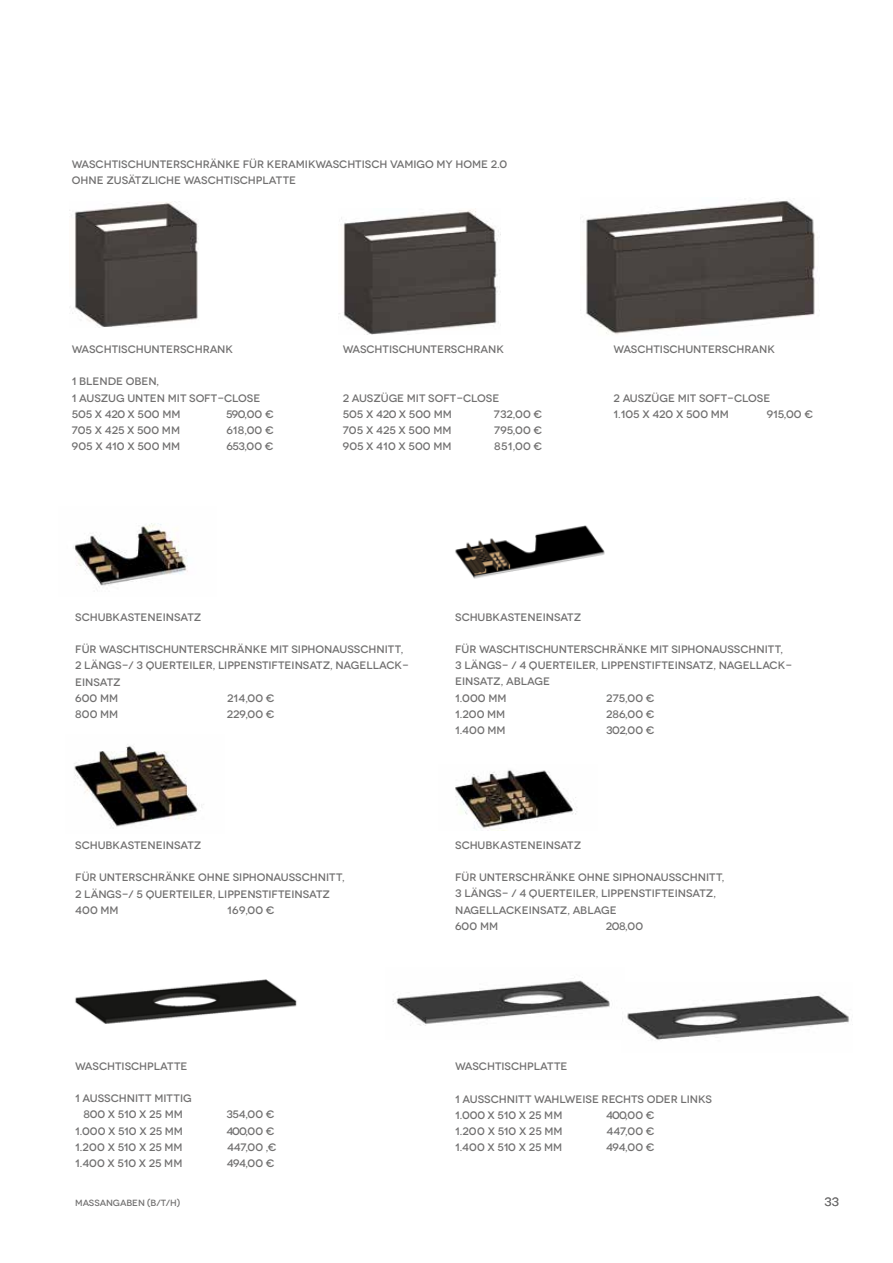
<style>
.page{position:relative;width:893px;height:1263px;background:#fff}
.page>*{position:absolute;margin:0;border:0;box-sizing:border-box;transform-origin:0 0}
.t1{font:12px "Novecentowide";color:#706f6f}
.t2{font:500 10.8px/16.2px "Novecentowide";color:#706f6f}
.t3{font:500 9px "Novecentowide";letter-spacing:-.01em;color:#706f6f}
</style>
<div class="page">
<img style="left:455px;top:525px;width:150px;height:54px">
<img style="left:455px;top:770px;width:122px;height:60px">
<img style="left:74px;top:523px;width:114px;height:63px">
<img style="left:74px;top:745px;width:130px;height:82px">
<img style="left:69px;top:201px;width:130px;height:126px">
<img style="left:339px;top:208px;width:160px;height:127px">
<img style="left:580px;top:200px;width:235px;height:135px">
<img style="left:75px;top:979px;width:222px;height:45px">
<img style="left:392px;top:980px;width:218px;height:46px">
<img style="left:627px;top:994px;width:222px;height:46px">
<p class="t2" style="left:72px;top:156px;width:437px">WASCHTISCHUNTERSCHRÄNKE FÜR KERAMIKWASCHTISCH VAMIGO MY HOME 2.0<br>OHNE ZUSÄTZLICHE WASCHTISCHPLATTE</p>
<p class="t2" style="left:72px;top:341px;width:163px">WASCHTISCHUNTERSCHRANK</p>
<p class="t2" style="left:72px;top:374px;width:190px">1 BLENDE OBEN,<br>1 AUSZUG UNTEN MIT SOFT-CLOSE<br>505 X 420 X 500 MM</p>
<p class="t2" style="left:226px;top:406px;width:49px">590,00 €</p>
<p class="t2" style="left:343px;top:341px;width:163px">WASCHTISCHUNTERSCHRANK</p>
<p class="t2" style="left:343px;top:390px;width:158px">2 AUSZÜGE MIT SOFT-CLOSE<br>505 X 420 X 500 MM</p>
<p class="t2" style="left:494px;top:406px;width:50px">732,00 €</p>
<p class="t2" style="left:72px;top:422px;width:110px">705 X 425 X 500 MM</p>
<p class="t2" style="left:226px;top:422px;width:49px">618,00 €</p>
<p class="t2" style="left:72px;top:438px;width:110px">905 X 410 X 500 MM</p>
<p class="t2" style="left:227px;top:438px;width:48px">653,00 €</p>
<p class="t2" style="left:343px;top:422px;width:110px">705 X 425 X 500 MM</p>
<p class="t2" style="left:494px;top:422px;width:49px">795,00 €</p>
<p class="t2" style="left:343px;top:438px;width:110px">905 X 410 X 500 MM</p>
<p class="t2" style="left:494px;top:438px;width:49px">851,00 €</p>
<p class="t2" style="left:614px;top:341px;width:163px">WASCHTISCHUNTERSCHRANK</p>
<p class="t2" style="left:614px;top:390px;width:158px">2 AUSZÜGE MIT SOFT-CLOSE<br>1.105 X 420 X 500 MM</p>
<p class="t2" style="left:767px;top:406px;width:48px">915,00 €</p>
<p class="t2" style="left:75px;top:609px;width:128px">SCHUBKASTENEINSATZ</p>
<p class="t2" style="left:75px;top:641px;width:335px">FÜR WASCHTISCHUNTERSCHRÄNKE MIT SIPHONAUSSCHNITT,<br>2 LÄNGS-/ 3 QUERTEILER, LIPPENSTIFTEINSATZ, NAGELLACK-<br>EINSATZ<br>600 MM</p>
<p class="t2" style="left:227px;top:690px;width:49px">214,00 €</p>
<p class="t2" style="left:455px;top:609px;width:128px">SCHUBKASTENEINSATZ</p>
<p class="t2" style="left:455px;top:641px;width:338px">FÜR WASCHTISCHUNTERSCHRÄNKE MIT SIPHONAUSSCHNITT, 3 LÄNGS- / 4 QUERTEILER, LIPPENSTIFTEINSATZ, NAGELLACK-EINSATZ, ABLAGE<br>1.000 MM</p>
<p class="t2" style="left:606px;top:690px;width:50px">275,00 €</p>
<p class="t2" style="left:75px;top:706px;width:45px">800 MM</p>
<p class="t2" style="left:227px;top:706px;width:49px">229,00 €</p>
<p class="t2" style="left:455px;top:706px;width:52px">1.200 MM</p>
<p class="t2" style="left:606px;top:706px;width:50px">286,00 €</p>
<p class="t2" style="left:455px;top:722px;width:52px">1.400 MM</p>
<p class="t2" style="left:606px;top:722px;width:50px">302,00 €</p>
<p class="t2" style="left:75px;top:837px;width:128px">SCHUBKASTENEINSATZ</p>
<p class="t2" style="left:75px;top:869px;width:271px">FÜR UNTERSCHRÄNKE OHNE SIPHONAUSSCHNITT,<br>2 LÄNGS-/ 5 QUERTEILER, LIPPENSTIFTEINSATZ<br>400 MM</p>
<p class="t2" style="left:227px;top:902px;width:49px">169,00 €</p>
<p class="t2" style="left:455px;top:837px;width:128px">SCHUBKASTENEINSATZ</p>
<p class="t2" style="left:455px;top:869px;width:271px">FÜR UNTERSCHRÄNKE OHNE SIPHONAUSSCHNITT,<br>3 LÄNGS- / 4 QUERTEILER, LIPPENSTIFTEINSATZ,<br>NAGELLACKEINSATZ, ABLAGE<br>600 MM</p>
<p class="t2" style="left:606px;top:918px;width:39px">208,00</p>
<p class="t2" style="left:75px;top:1058px;width:114px">WASCHTISCHPLATTE</p>
<p class="t2" style="left:75px;top:1090px;width:118px;text-align:center">1 AUSSCHNITT MITTIG<br>800 X 510 X 25 MM</p>
<p class="t2" style="left:226px;top:1106px;width:50px">354,00 €</p>
<p class="t2" style="left:455px;top:1058px;width:114px">WASCHTISCHPLATTE</p>
<p class="t2" style="left:455px;top:1091px;width:258px">1 AUSSCHNITT WAHLWEISE RECHTS ODER LINKS<br>1.000 X 510 X 25 MM</p>
<p class="t2" style="left:606px;top:1107px;width:50px">400,00 €</p>
<p class="t2" style="left:75px;top:1123px;width:109px">1.000 X 510 X 25 MM</p>
<p class="t2" style="left:226px;top:1123px;width:50px">400,00 €</p>
<p class="t2" style="left:75px;top:1139px;width:109px">1.200 X 510 X 25 MM</p>
<p class="t2" style="left:227px;top:1139px;width:51px">447,00 ,€</p>
<p class="t2" style="left:75px;top:1155px;width:109px">1.400 X 510 X 25 MM</p>
<p class="t2" style="left:227px;top:1155px;width:49px">494,00 €</p>
<p class="t2" style="left:455px;top:1123px;width:109px">1.200 X 510 X 25 MM</p>
<p class="t2" style="left:606px;top:1123px;width:50px">447,00 €</p>
<p class="t2" style="left:455px;top:1139px;width:109px">1.400 X 510 X 25 MM</p>
<p class="t2" style="left:606px;top:1139px;width:50px">494,00 €</p>
<p class="t3" style="left:75px;top:1197px;width:106px">MASSANGABEN (B/T/H)</p>
<p class="t1" style="left:825px;top:1195px;width:16px">33</p>
</div>
